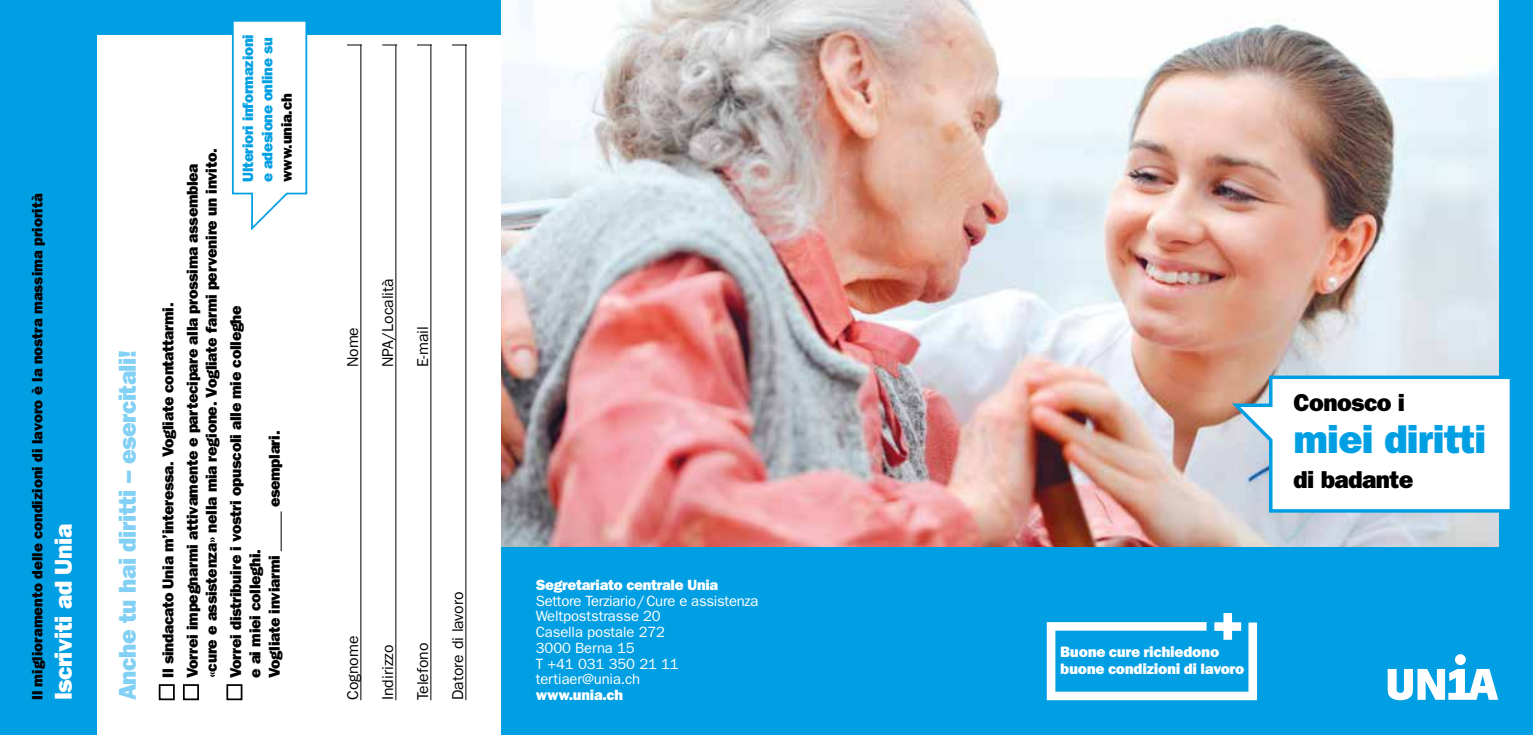
<style>
.page{position:relative;width:1533px;height:735px;background:#fff}
.page>*{position:absolute;margin:0;border:0;box-sizing:border-box;transform-origin:0 0}
.t1{font:800 40.25px "Franklin Gothic LT Pro";letter-spacing:-.02em;color:#009fe3}
.t2{font:800 24.5px "Franklin Gothic LT Pro";letter-spacing:-.02em;color:#83d0f5}
.t3{font:800 24.5px "Franklin Gothic LT Pro";letter-spacing:-.02em;color:#000}
.t4{font:800 24.5px "Franklin Gothic LT Pro";letter-spacing:-.02em;color:#fff}
.t5{font:800 15.75px/24.2px "Franklin Gothic LT Pro";letter-spacing:-.02em;color:#000}
.t6{font:15.75px "Franklin Gothic LT Pro";color:#000}
.t7{font:15.58px/16.8px "Franklin Got URWT Hea";letter-spacing:-.02em;color:#fff}
.t8{font:800 15.05px/19.2px "Franklin Gothic LT Pro";letter-spacing:-.02em;color:#009fe3}
.t9{font:800 15.05px "Franklin Gothic LT Pro";letter-spacing:-.02em;color:#000}
.t10{font:14.88px/15.8px "Franklin Gothic LT Pro";letter-spacing:-.01em;color:#fff}
.t11{font:800 14.88px "Franklin Gothic LT Pro";color:#000}
.t12{font:800 14.88px "Franklin Gothic LT Pro";letter-spacing:-.02em;color:#fff}
</style>
<div class="page">
<div style="left:501px;top:0;width:1032px;height:734px;background:#009fe3"></div>
<div style="left:0;top:0;width:501px;height:35px;background:#009fe3"></div>
<svg style="left:347px;top:45px;width:14px;height:1px"></svg>
<svg style="left:382px;top:45px;width:14px;height:1px"></svg>
<svg style="left:417px;top:45px;width:14px;height:1px"></svg>
<hr style="left:361px;top:45px;width:1px;height:654px;background:#000">
<hr style="left:396px;top:45px;width:1px;height:654px;background:#000">
<hr style="left:431px;top:45px;width:1px;height:654px;background:#000">
<hr style="left:466px;top:45px;width:1px;height:654px;background:#000">
<svg style="left:452px;top:45px;width:15px;height:1px"></svg>
<div style="left:159px;top:683px;width:16px;height:16px;border:2px solid #000"></div>
<div style="left:183px;top:683px;width:16px;height:16px;border:2px solid #000"></div>
<div style="left:226px;top:683px;width:16px;height:16px;border:2px solid #000"></div>
<hr style="left:281px;top:511px;width:1px;height:40px;background:#000">
<div style="left:0;top:0;width:96px;height:734px;background:#009fe3"></div>
<svg style="left:1047px;top:613px;width:210px;height:86px"></svg>
<img style="left:501px;top:0;width:997px;height:546px">
<svg style="left:1388px;top:654px;width:110px;height:45px"></svg>
<svg style="left:231px;top:21px;width:77px;height:210px"></svg>
<svg style="left:1227px;top:373px;width:283px;height:141px;background:#e7f0f4"></svg>
<p class="t11" style="left:29px;top:699px;width:507px;rotate:-90deg">Il miglioramento delle condizioni di lavoro è la nostra massima priorità</p>
<h2 class="t4" style="left:49px;top:699px;width:177px;rotate:-90deg">Iscriviti ad Unia</h2>
<h2 class="t2" style="left:113px;top:699px;width:351px;rotate:-90deg">Anche tu hai diritti – esercitali!</h2>
<p class="t8" style="left:238px;top:182px;width:149px;rotate:-90deg">Ulteriori informazioni e adesione online su</p>
<p class="t9" style="left:278px;top:182px;width:90px;rotate:-90deg">www.unia.ch</p>
<p class="t5" style="left:200px;top:677px;width:530px;rotate:-90deg">«cure e assistenza» nella mia regione. Vogliate farmi pervenire un invito.<br>Vorrei distribuire i vostri opuscoli alle mie colleghe</p>
<p class="t5" style="left:156px;top:677px;width:515px;rotate:-90deg">Il sindacato Unia m’interessa. Vogliate contattarmi.<br>Vorrei impegnarmi attivamente e partecipare alla prossima assemblea</p>
<p class="t5" style="left:262px;top:507px;width:78px;rotate:-90deg">esemplari.</p>
<p class="t5" style="left:245px;top:677px;width:130px;line-height:19.2px;rotate:-90deg">e ai miei colleghi.<br>Vogliate inviarmi</p>
<p class="t6" style="left:344px;top:367px;width:42px;rotate:-90deg">Nome</p>
<p class="t6" style="left:379px;top:367px;width:90px;rotate:-90deg">NPA/Località</p>
<p class="t6" style="left:414px;top:367px;width:43px;rotate:-90deg">E-mail</p>
<p class="t6" style="left:344px;top:699px;width:66px;rotate:-90deg">Cognome</p>
<p class="t6" style="left:379px;top:699px;width:57px;rotate:-90deg">Indirizzo</p>
<p class="t6" style="left:414px;top:699px;width:59px;rotate:-90deg">Telefono</p>
<p class="t6" style="left:449px;top:699px;width:110px;rotate:-90deg">Datore di lavoro</p>
<p class="t12" style="left:536px;top:575px;width:184px">Segretariato centrale Unia</p>
<p class="t10" style="left:536px;top:592px;width:224px">Settore Terziario/Cure e assistenza<br>Weltpoststrasse 20<br>Casella postale 272<br>3000 Berna 15<br>T +41 031 350 21 11 tertiaer@unia.ch</p>
<p class="t12" style="left:536px;top:686px;width:89px">www.unia.ch</p>
<h2 class="t3" style="left:1293px;top:388px;width:113px">Conosco i</h2>
<h1 class="t1" style="left:1293px;top:415px;width:195px">miei diritti</h1>
<h2 class="t3" style="left:1293px;top:464px;width:122px">di badante</h2>
<p class="t7" style="left:1060px;top:643px;width:186px">Buone cure richiedono buone condizioni di lavoro</p>
</div>
